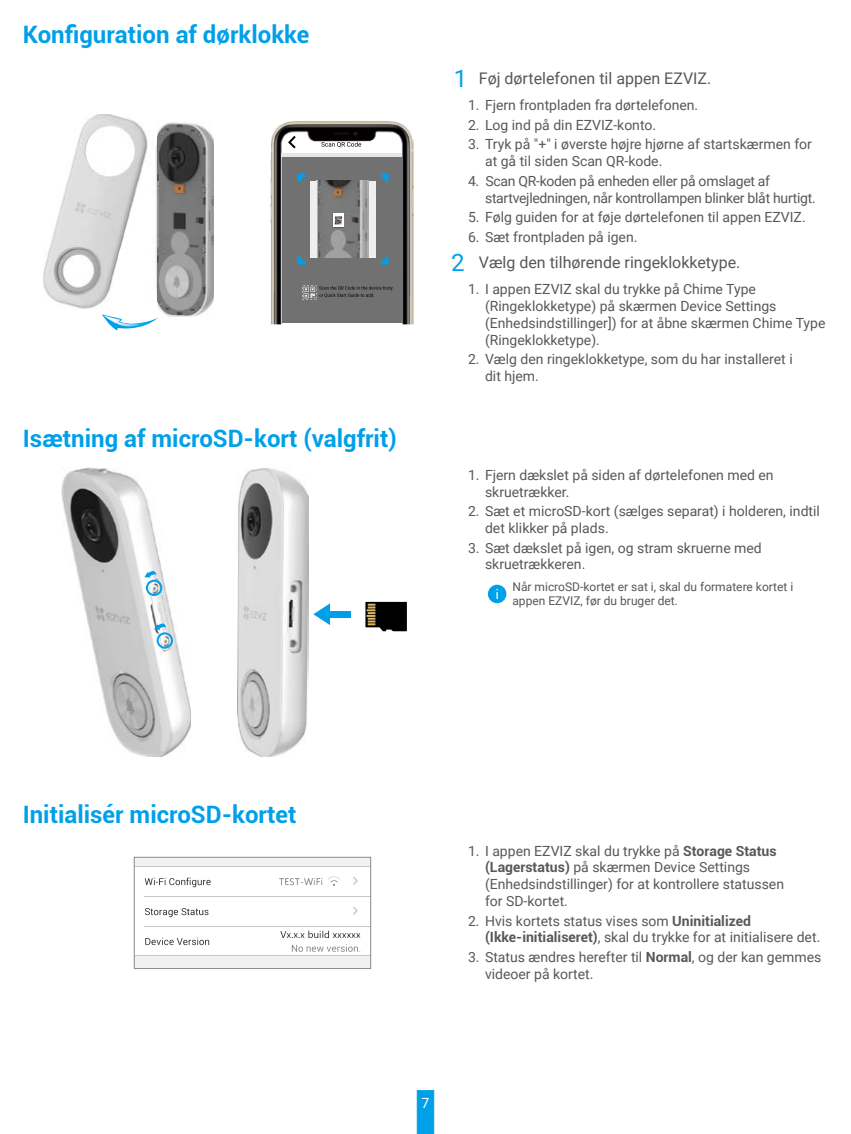
<style>
.page{position:relative;width:851px;height:1134px;background:#fff}
.page>*{position:absolute;margin:0;border:0;box-sizing:border-box;transform-origin:0 0}
.t1{font:700 24px "Roboto";color:#00a0e9}
.t2{font:16px "Roboto";color:#595757}
.t3{font:14px/16.8px "Roboto";color:#595757}
.t4{font:14px/16.8px "Roboto";letter-spacing:-.02em;color:#595757}
.t5{font:14px "Roboto";color:#fff}
.t6{font:12px/14.4px "Roboto";color:#595757}
.s1{font-size:24px;color:#00a0e9}
.s2{font-weight:700}
</style>
<div class="page">
<svg style="left:417px;top:1090px;width:17px;height:44px"></svg>
<img style="left:43px;top:114px;width:171px;height:202px">
<svg style="left:102px;top:314px;width:56px;height:16px"></svg>
<img style="left:103px;top:315px;width:17px;height:9px">
<img style="left:117px;top:320px;width:37px;height:6px">
<img style="left:270px;top:121px;width:143px;height:203px">
<div style="left:281px;top:156px;width:121px;height:167px;background:#727171"></div>
<div style="left:301px;top:142px;width:83px;height:7px;background:#fff"></div>
<hr style="left:281px;top:153px;width:121px;height:3px;background:#e6e6e6">
<svg style="left:288px;top:136px;width:8px;height:12px"></svg>
<div style="left:310px;top:181px;width:66px;height:76px;background:#efefef"></div>
<svg style="left:321px;top:142px;width:40px;height:5px"></svg>
<svg style="left:381px;top:173px;width:7px;height:8px"></svg>
<svg style="left:297px;top:173px;width:8px;height:8px"></svg>
<svg style="left:297px;top:257px;width:8px;height:7px"></svg>
<svg style="left:381px;top:257px;width:7px;height:7px"></svg>
<svg style="left:302px;top:285px;width:90px;height:15px"></svg>
<img style="left:317px;top:181px;width:52px;height:76px">
<div style="left:333px;top:213px;width:10px;height:14px;background:#fff"></div>
<svg style="left:334px;top:216px;width:8px;height:9px"></svg>
<img style="left:62px;top:468px;width:129px;height:289px">
<img style="left:237px;top:468px;width:71px;height:289px">
<svg style="left:144px;top:571px;width:18px;height:25px"></svg>
<svg style="left:154px;top:623px;width:19px;height:26px"></svg>
<div style="left:330px;top:611px;width:20px;height:6px;background:#00a0e9"></div>
<svg style="left:313px;top:603px;width:17px;height:22px"></svg>
<svg style="left:365px;top:601px;width:42px;height:31px"></svg>
<div style="left:488px;top:585px;width:18px;height:18px;background:#00a0e9;border-radius:50%"></div>
<svg style="left:136px;top:859px;width:233px;height:108px"></svg>
<div style="left:134px;top:857px;width:237px;height:112px;border:1px solid #898989"></div>
<h1 class="t1" style="left:23px;top:18px;width:288px">Konfiguration af dørklokke</h1>
<h1 class="t1" style="left:23px;top:422px;width:375px">Isætning af microSD-kort (valgfrit)</h1>
<p class="t2" style="left:454px;top:67px;width:259px"><span class="s1">1</span> Føj dørtelefonen til appen EZVIZ.</p>
<p class="t3" style="left:468px;top:96px;width:232px">1. Fjern frontpladen fra dørtelefonen.</p>
<p class="t3" style="left:468px;top:116px;width:189px">2. Log ind på din EZVIZ-konto.</p>
<p class="t3" style="left:485px;top:136px;width:328px;text-indent:-17px">3. Tryk på "+" i øverste højre hjørne af startskærmen for at gå til siden Scan QR-kode.</p>
<p class="t4" style="left:485px;top:172px;width:332px;text-indent:-17px">4. Scan QR-koden på enheden eller på omslaget af startvejledningen, når kontrollampen blinker blåt hurtigt.</p>
<p class="t3" style="left:468px;top:208px;width:339px">5. Følg guiden for at føje dørtelefonen til appen EZVIZ.</p>
<p class="t3" style="left:468px;top:228px;width:171px">6. Sæt frontpladen på igen.</p>
<p class="t2" style="left:451px;top:251px;width:291px"><span class="s1">2</span> Vælg den tilhørende ringeklokketype.</p>
<p class="t3" style="left:485px;top:280px;width:342px;text-indent:-17px">1. I appen EZVIZ skal du trykke på Chime Type (Ringeklokketype) på skærmen Device Settings (Enhedsindstillinger]) for at åbne skærmen Chime Type (Ringeklokketype).</p>
<p class="t3" style="left:485px;top:350px;width:309px;text-indent:-17px">2. Vælg den ringeklokketype, som du har installeret i dit hjem.</p>
<p class="t3" style="left:485px;top:466px;width:290px;text-indent:-17px">1. Fjern dækslet på siden af dørtelefonen med en skruetrækker.</p>
<p class="t3" style="left:485px;top:502px;width:336px;text-indent:-17px">2. Sæt et microSD-kort (sælges separat) i holderen, indtil det klikker på plads.</p>
<p class="t3" style="left:485px;top:539px;width:278px;text-indent:-17px">3. Sæt dækslet på igen, og stram skruerne med skruetrækkeren.</p>
<p class="t6" style="left:512px;top:579px;width:282px">Når microSD-kortet er sat i, skal du formatere kortet i appen EZVIZ, før du bruger det.</p>
<h1 class="t1" style="left:23px;top:798px;width:275px">Initialisér microSD-kortet</h1>
<p class="t3" style="left:485px;top:842px;width:300px;text-indent:-17px">1. I appen EZVIZ skal du trykke på <span class="s2">Storage Status (Lagerstatus)</span> på skærmen Device Settings (Enhedsindstillinger) for at kontrollere statussen for SD-kortet.</p>
<p class="t3" style="left:485px;top:912px;width:337px;text-indent:-17px">2. Hvis kortets status vises som <span class="s2">Uninitialized (Ikke-initialiseret)</span>, skal du trykke for at initialisere det.</p>
<p class="t3" style="left:485px;top:948px;width:338px;text-indent:-17px">3. Status ændres herefter til <span class="s2">Normal</span>, og der kan gemmes videoer på kortet.</p>
<p class="t5" style="left:421px;top:1093px;width:9px">7</p>
</div>
